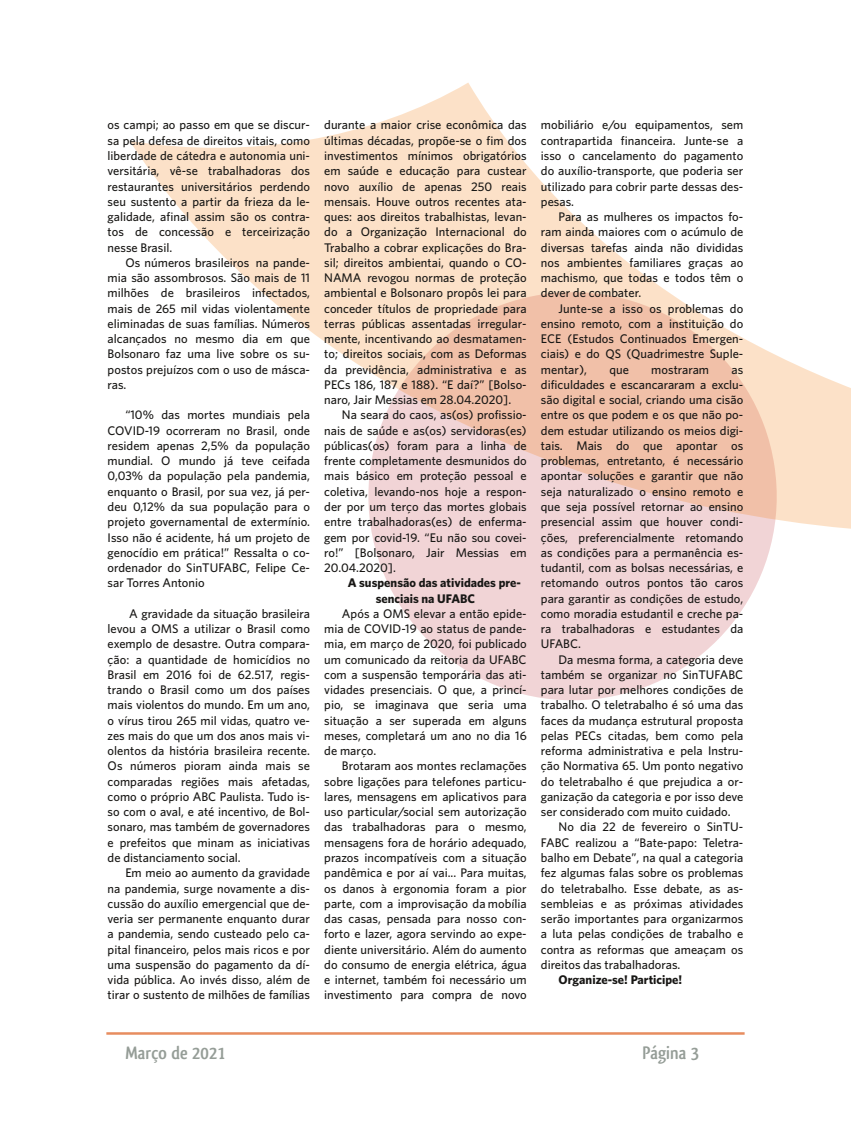
<style>
.page{position:relative;width:851px;height:1124px;background:#fff}
.page>*{position:absolute;margin:0;border:0;box-sizing:border-box;transform-origin:0 0}
.t1{font:700 18.75px "Qlassik";color:#959d97}
.t2{font:500 12.5px/15.2px "Whitney";color:#181715;text-align:justify}
.t3{font:700 12.5px/15.2px "Whitney";color:#181715}
</style>
<div class="page">
<hr style="left:106px;top:1032px;width:638px;height:2px;background:#e78d5f">
<svg style="left:384px;top:574px;width:377px;height:127px;fill:#f1d4d6"></svg>
<svg style="left:130px;top:83px;width:720px;height:491px"></svg>
<p class="t2" style="left:108px;top:117px;width:204px">os campi; ao passo em que se discur&shy;sa pela defesa de direitos vitais, como liberdade de cátedra e autonomia uni&shy;versitária, vê-se trabalhadoras dos restaurantes universitários perdendo seu sustento a partir da frieza da le&shy;galidade, afinal assim são os contra&shy;tos de concessão e terceirização nesse Brasil.</p>
<p class="t2" style="left:108px;top:254px;width:204px;text-indent:18px">Os números brasileiros na pande&shy;mia são assombrosos. São mais de 11 milhões de brasileiros infectados, mais de 265 mil vidas violentamente eliminadas de suas famílias. Números alcançados no mesmo dia em que Bolsonaro faz uma live sobre os su&shy;postos prejuízos com o uso de másca&shy;ras.</p>
<p class="t2" style="left:108px;top:407px;width:204px;text-indent:18px">“10% das mortes mundiais pela COVID-19 ocorreram no Brasil, onde residem apenas 2,5% da população mundial. O mundo já teve ceifada 0,03% da população pela pandemia, enquanto o Brasil, por sua vez, já per&shy;deu 0,12% da sua população para o projeto governamental de extermínio.<br>Isso não é acidente, há um projeto de genocídio em prática!” Ressalta o co&shy;ordenador do SinTUFABC, Felipe Ce&shy;sar Torres Antonio</p>
<p class="t2" style="left:108px;top:605px;width:204px;text-indent:21px">A gravidade da situação brasileira levou a OMS a utilizar o Brasil como exemplo de desastre. Outra compara&shy;ção: a quantidade de homicídios no Brasil em 2016 foi de 62.517, regis&shy;trando o Brasil como um dos países mais violentos do mundo. Em um ano, o vírus tirou 265 mil vidas, quatro ve&shy;zes mais do que um dos anos mais vi&shy;olentos da história brasileira recente.<br>Os números pioram ainda mais se comparadas regiões mais afetadas, como o próprio ABC Paulista. Tudo is&shy;so com o aval, e até incentivo, de Bol&shy;sonaro, mas também de governadores e prefeitos que minam as iniciativas de distanciamento social.</p>
<p class="t2" style="left:108px;top:864px;width:204px;text-indent:18px">Em meio ao aumento da gravidade na pandemia, surge novamente a dis&shy;cussão do auxílio emergencial que de&shy;veria ser permanente enquanto durar a pandemia, sendo custeado pelo ca&shy;pital financeiro, pelos mais ricos e por uma suspensão do pagamento da dí&shy;vida pública. Ao invés disso, além de tirar o sustento de milhões de famílias</p>
<p class="t2" style="left:324px;top:117px;width:204px">durante a maior crise econômica das últimas décadas, propõe-se o fim dos investimentos mínimos obrigatórios em saúde e educação para custear novo auxílio de apenas 250 reais mensais. Houve outros recentes ata&shy;ques: aos direitos trabalhistas, levan&shy;do a Organização Internacional do Trabalho a cobrar explicações do Bra&shy;sil; direitos ambientai, quando o CO-NAMA revogou normas de proteção ambiental e Bolsonaro propôs lei para conceder títulos de propriedade para terras públicas assentadas irregular&shy;mente, incentivando ao desmatamen&shy;to; direitos sociais, com as Deformas da previdência, administrativa e as PECs 186, 187 e 188). “E daí?” [Bolso&shy;naro, Jair Messias em 28.04.2020].</p>
<p class="t2" style="left:324px;top:407px;width:204px;text-indent:18px">Na seara do caos, as(os) profissio&shy;nais de saúde e as(os) servidoras(es) públicas(os) foram para a linha de frente completamente desmunidos do mais básico em proteção pessoal e coletiva, levando-nos hoje a respon&shy;der por um terço das mortes globais entre trabalhadoras(es) de enferma&shy;gem por covid-19. “Eu não sou covei&shy;ro!” [Bolsonaro, Jair Messias em 20.04.2020].</p>
<p class="t3" style="left:376px;top:575px;width:147px;text-indent:-28px">A suspensão das atividades pre&shy;senciais na UFABC</p>
<p class="t2" style="left:324px;top:605px;width:204px;text-indent:18px">Após a OMS elevar a então epide&shy;mia de COVID-19 ao status de pande&shy;mia, em março de 2020, foi publicado um comunicado da reitoria da UFABC com a suspensão temporária das ati&shy;vidades presenciais. O que, a princí&shy;pio, se imaginava que seria uma situação a ser superada em alguns meses, completará um ano no dia 16 de março.</p>
<p class="t2" style="left:324px;top:758px;width:204px;text-indent:18px">Brotaram aos montes reclamações sobre ligações para telefones particu&shy;lares, mensagens em aplicativos para uso particular/social sem autorização das trabalhadoras para o mesmo, mensagens fora de horário adequado, prazos incompatíveis com a situação pandêmica e por aí vai... Para muitas, os danos à ergonomia foram a pior parte, com a improvisação da mobília das casas, pensada para nosso con&shy;forto e lazer, agora servindo ao expe&shy;diente universitário. Além do aumento do consumo de energia elétrica, água e internet, também foi necessário um investimento para compra de novo</p>
<p class="t2" style="left:541px;top:117px;width:204px">mobiliário e/ou equipamentos, sem contrapartida financeira. Junte-se a isso o cancelamento do pagamento do auxílio-transporte, que poderia ser utilizado para cobrir parte dessas des&shy;pesas.</p>
<p class="t2" style="left:541px;top:209px;width:204px;text-indent:18px">Para as mulheres os impactos fo&shy;ram ainda maiores com o acúmulo de diversas tarefas ainda não divididas nos ambientes familiares graças ao machismo, que todas e todos têm o dever de combater.</p>
<p class="t2" style="left:541px;top:300px;width:204px;text-indent:18px">Junte-se a isso os problemas do ensino remoto, com a instituição do ECE (Estudos Continuados Emergen&shy;ciais) e do QS (Quadrimestre Suple&shy;mentar),</p>
<p class="t2" style="left:609px;top:361px;width:21px">que</p>
<p class="t2" style="left:651px;top:361px;width:59px">mostraram</p>
<p class="t2" style="left:541px;top:361px;width:204px;text-indent:191px">as dificuldades e escancararam a exclu&shy;são digital e social, criando uma cisão entre os que podem e os que não po&shy;dem estudar utilizando os meios digi&shy;tais. Mais do que apontar os problemas, entretanto, é necessário apontar soluções e garantir que não seja naturalizado o ensino remoto e que seja possível retornar ao ensino presencial assim que houver condi&shy;ções, preferencialmente retomando as condições para a permanência es&shy;tudantil, com as bolsas necessárias, e retomando outros pontos tão caros para garantir as condições de estudo, como moradia estudantil e creche pa&shy;ra trabalhadoras e estudantes da UFABC.</p>
<p class="t2" style="left:541px;top:651px;width:204px;text-indent:18px">Da mesma forma, a categoria deve também se organizar no SinTUFABC para lutar por melhores condições de trabalho. O teletrabalho é só uma das faces da mudança estrutural proposta pelas PECs citadas, bem como pela reforma administrativa e pela Instru&shy;ção Normativa 65. Um ponto negativo do teletrabalho é que prejudica a or&shy;ganização da categoria e por isso deve ser considerado com muito cuidado.</p>
<p class="t2" style="left:541px;top:819px;width:204px;text-indent:18px">No dia 22 de fevereiro o SinTU-FABC realizou a “Bate-papo: Teletra&shy;balho em Debate”, na qual a categoria fez algumas falas sobre os problemas do teletrabalho. Esse debate, as as&shy;sembleias e as próximas atividades serão importantes para organizarmos a luta pelas condições de trabalho e contra as reformas que ameaçam os direitos das trabalhadoras.</p>
<p class="t3" style="left:558px;top:971px;width:125px">Organize-se! Participe!</p>
<h1 class="t1" style="left:125px;top:1044px;width:101px">Março de 2021</h1>
<h1 class="t1" style="left:642px;top:1044px;width:58px">Página 3</h1>
</div>
